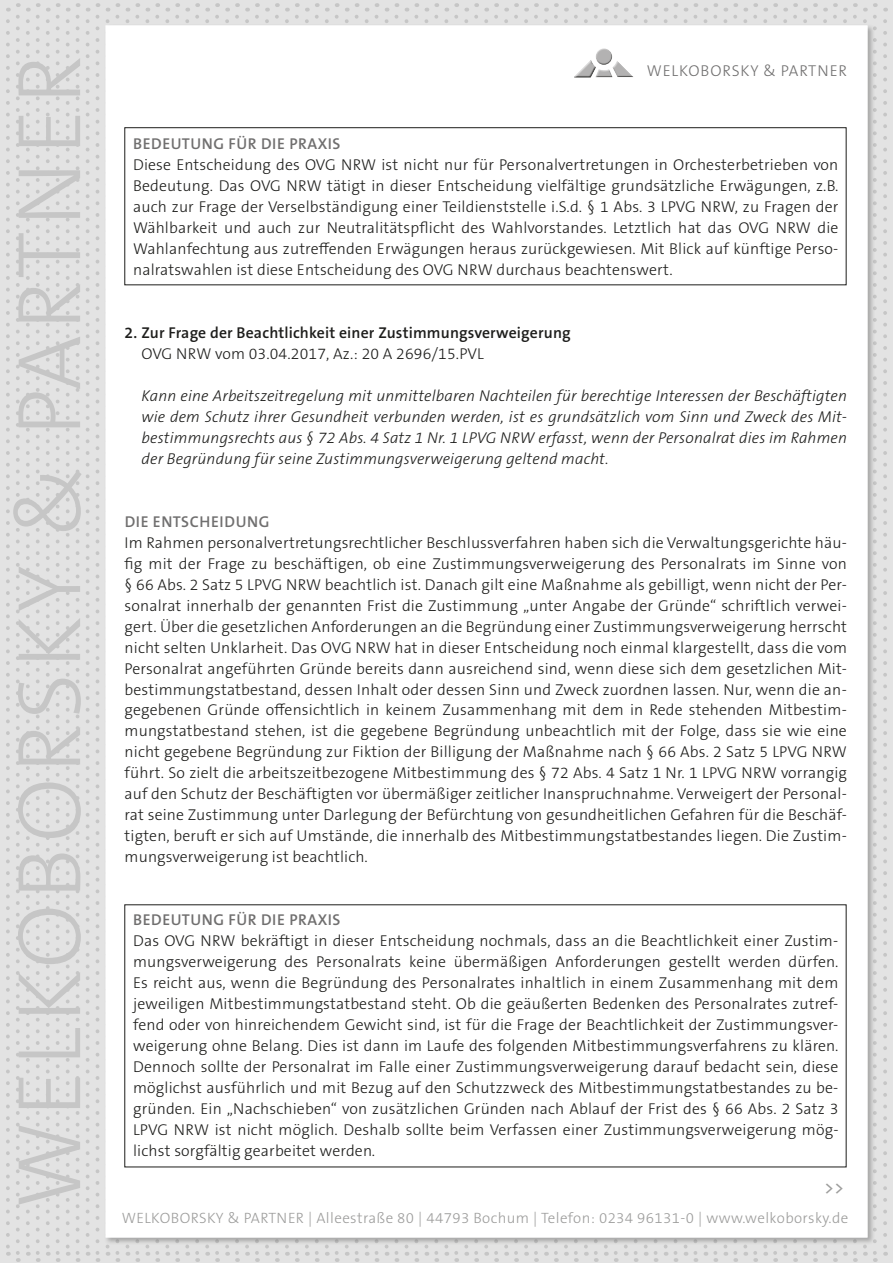
<style>
.page{position:relative;width:893px;height:1263px;background:#e3e3e3}
.page>*{position:absolute;margin:0;border:0;box-sizing:border-box;transform-origin:0 0}
.t1{font:300 91.05px "The Sans B W3";letter-spacing:.055em;color:#c6c6c6}
.t2{font:18px "The Sans B W5 Plain";color:#9d9d9c}
.t3{font:300 15.75px/21px "The Sans B W3";letter-spacing:.01em;color:#1d1d1b;text-align:justify}
.t4{font:italic 300 15.75px/21px "The Sans B W3";letter-spacing:.01em;color:#1d1d1b;text-align:justify}
.t5{font:600 15.75px "The Sans B W6";letter-spacing:.035em;color:#706f6f}
.t6{font:600 15.75px "The Sans B W6";letter-spacing:.01em;color:#1d1d1b}
.t7{font:300 15.75px "The Sans B W3";letter-spacing:.055em;color:#706f6f}
.t8{font:300 15px "The Sans B W3";letter-spacing:.025em;color:#9d9d9c}
</style>
<div class="page">
<svg style="left:6px;top:21px;width:4px;height:1235px"></svg>
<svg style="left:16px;top:17px;width:4px;height:1245px"></svg>
<svg style="left:26px;top:21px;width:4px;height:1235px"></svg>
<svg style="left:36px;top:17px;width:4px;height:1245px"></svg>
<svg style="left:46px;top:21px;width:4px;height:1235px"></svg>
<svg style="left:56px;top:17px;width:4px;height:1245px"></svg>
<svg style="left:66px;top:21px;width:4px;height:1235px"></svg>
<svg style="left:76px;top:17px;width:3px;height:1245px"></svg>
<svg style="left:86px;top:21px;width:4px;height:1235px"></svg>
<svg style="left:96px;top:17px;width:3px;height:1245px"></svg>
<svg style="left:883px;top:21px;width:4px;height:1235px"></svg>
<svg style="left:873px;top:17px;width:4px;height:1245px"></svg>
<div style="left:104px;top:24px;width:771px;height:1221px;background:#1d1d1b;opacity:.3"></div>
<div style="left:106px;top:26px;width:761px;height:1211px;background:#fff"></div>
<svg style="left:574px;top:3px;width:64px;height:1259px"></svg>
<div style="left:572px;top:47px;width:63px;height:31px;background:#fff"></div>
<div style="left:572px;top:51px;width:64px;height:28px;background:#1d1d1b;opacity:.75"></div>
<h1 class="t1" style="left:-9px;top:1208px;width:1155px;rotate:-90deg">WELKOBORSKY &amp; PARTNER</h1>
<p class="t7" style="left:647px;top:60px;width:202px">WELKOBORSKY &amp; PARTNER</p>
<p class="t8" style="left:122px;top:1208px;width:728px">WELKOBORSKY &amp; PARTNER | Alleestraße 80 | 44793 Bochum | Telefon: 0234 96131-0 | www.welkoborsky.de</p>
<p class="t5" style="left:133px;top:133px;width:209px">BEDEUTUNG FÜR DIE PRAXIS</p>
<p class="t3" style="left:133px;top:154px;width:707px">Diese Entscheidung des OVG NRW ist nicht nur für Personalvertretungen in Orchesterbetrieben von Bedeutung. Das OVG NRW tätigt in dieser Entscheidung vielfältige grundsätzliche Erwägungen, z.B. auch zur Frage der Verselbständigung einer Teildienststelle i.S.d. § 1 Abs. 3 LPVG NRW, zu Fragen der Wählbarkeit und auch zur Neutralitätspflicht des Wahlvorstandes. Letztlich hat das OVG NRW die Wahlanfechtung aus zutreffenden Erwägungen heraus zurückgewiesen. Mit Blick auf künftige Perso&shy;nalratswahlen ist diese Entscheidung des OVG NRW durchaus beachtenswert.</p>
<p class="t6" style="left:125px;top:322px;width:448px">2. Zur Frage der Beachtlichkeit einer Zustimmungsverweigerung</p>
<p class="t3" style="left:142px;top:343px;width:344px">OVG NRW vom 03.04.2017, Az.: 20 A 2696/15.PVL</p>
<p class="t4" style="left:142px;top:385px;width:707px">Kann eine Arbeitszeitregelung mit unmittelbaren Nachteilen für berechtige Interessen der Beschäftigten wie dem Schutz ihrer Gesundheit verbunden werden, ist es grundsätzlich vom Sinn und Zweck des Mit&shy;bestimmungsrechts aus § 72 Abs. 4 Satz 1 Nr. 1 LPVG NRW erfasst, wenn der Personalrat dies im Rahmen der Begründung für seine Zustimmungsverweigerung geltend macht.</p>
<p class="t5" style="left:125px;top:511px;width:146px">DIE ENTSCHEIDUNG</p>
<p class="t3" style="left:125px;top:532px;width:724px">Im Rahmen personalvertretungsrechtlicher Beschlussverfahren haben sich die Verwaltungsgerichte häu&shy;fig mit der Frage zu beschäftigen, ob eine Zustimmungsverweigerung des Personalrats im Sinne von § 66 Abs. 2 Satz 5 LPVG NRW beachtlich ist. Danach gilt eine Maßnahme als gebilligt, wenn nicht der Per&shy;sonalrat innerhalb der genannten Frist die Zustimmung „unter Angabe der Gründe“ schriftlich verwei&shy;gert. Über die gesetzlichen Anforderungen an die Begründung einer Zustimmungsverweigerung herrscht nicht selten Unklarheit. Das OVG NRW hat in dieser Entscheidung noch einmal klargestellt, dass die vom Personalrat angeführten Gründe bereits dann ausreichend sind, wenn diese sich dem gesetzlichen Mit&shy;bestimmungstatbestand, dessen Inhalt oder dessen Sinn und Zweck zuordnen lassen. Nur, wenn die an&shy;gegebenen Gründe offensichtlich in keinem Zusammenhang mit dem in Rede stehenden Mitbestim&shy;mungstatbestand stehen, ist die gegebene Begründung unbeachtlich mit der Folge, dass sie wie eine nicht gegebene Begründung zur Fiktion der Billigung der Maßnahme nach § 66 Abs. 2 Satz 5 LPVG NRW führt. So zielt die arbeitszeitbezogene Mitbestimmung des § 72 Abs. 4 Satz 1 Nr. 1 LPVG NRW vorrangig auf den Schutz der Beschäftigten vor übermäßiger zeitlicher Inanspruchnahme. Verweigert der Personal&shy;rat seine Zustimmung unter Darlegung der Befürchtung von gesundheitlichen Gefahren für die Beschäf&shy;tigten, beruft er sich auf Umstände, die innerhalb des Mitbestimmungstatbestandes liegen. Die Zustim&shy;mungsverweigerung ist beachtlich.</p>
<p class="t5" style="left:133px;top:910px;width:209px">BEDEUTUNG FÜR DIE PRAXIS</p>
<p class="t3" style="left:133px;top:931px;width:707px">Das OVG NRW bekräftigt in dieser Entscheidung nochmals, dass an die Beachtlichkeit einer Zustim&shy;mungsverweigerung des Personalrats keine übermäßigen Anforderungen gestellt werden dürfen.<br>Es reicht aus, wenn die Begründung des Personalrates inhaltlich in einem Zusammenhang mit dem jeweiligen Mitbestimmungstatbestand steht. Ob die geäußerten Bedenken des Personalrates zutref&shy;fend oder von hinreichendem Gewicht sind, ist für die Frage der Beachtlichkeit der Zustimmungsver&shy;weigerung ohne Belang. Dies ist dann im Laufe des folgenden Mitbestimmungsverfahrens zu klären.<br>Dennoch sollte der Personalrat im Falle einer Zustimmungsverweigerung darauf bedacht sein, diese möglichst ausführlich und mit Bezug auf den Schutzzweck des Mitbestimmungstatbestandes zu be&shy;gründen. Ein „Nachschieben“ von zusätzlichen Gründen nach Ablauf der Frist des § 66 Abs. 2 Satz 3<br>LPVG NRW ist nicht möglich. Deshalb sollte beim Verfassen einer Zustimmungsverweigerung mög&shy;lichst sorgfältig gearbeitet werden.</p>
<p class="t2" style="left:824px;top:1177px;width:21px">&gt;&gt;</p>
</div>
